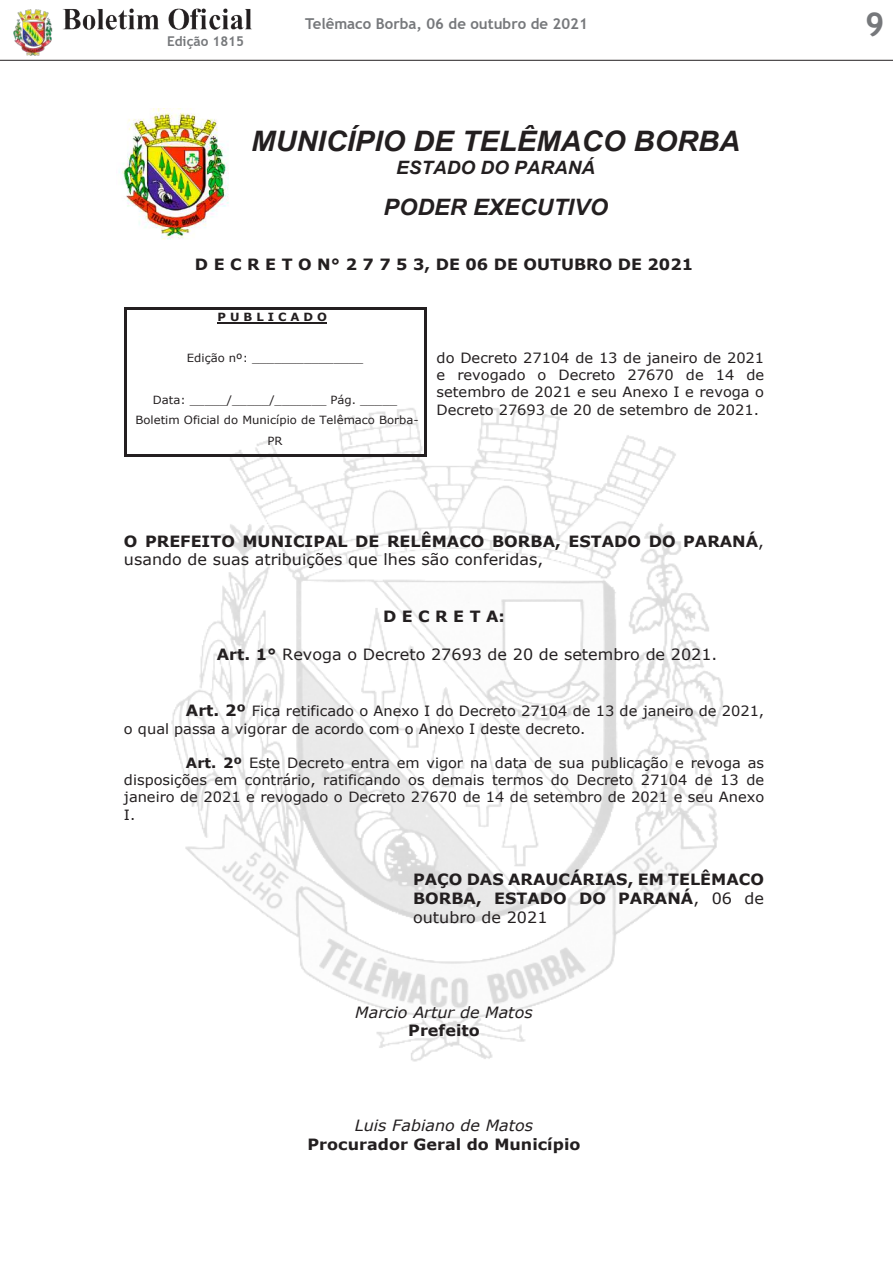
<style>
.page{position:relative;width:893px;height:1263px;background:#fff}
.page>*{position:absolute;margin:0;border:0;box-sizing:border-box;transform-origin:0 0}
.t1{font:700 33px "Trebuchet MS";color:#76787b}
.t2{font:italic 700 28.2px "Arial";color:#231f20}
.t3{font:italic 700 22.65px "Arial";color:#231f20}
.t4{font:italic 700 18.45px "Arial";color:#231f20}
.t5{font:700 15.45px/18.9px "Verdana";color:#231f20}
.t6{font:15.45px "Verdana";color:#231f20}
.t7{font:italic 15.45px "Verdana";color:#231f20}
.t8{font:700 15.45px "Verdana";letter-spacing:.345em;color:#231f20}
.t9{font:700 15px "Trebuchet MS";color:#76787b}
.t10{font:14.1px/17.1px "Verdana";color:#231f20;text-align:justify}
.t11{font:700 13.5px "Trebuchet MS";color:#76787b}
.t12{font:11.25px/20.5px "Verdana";color:#231f20;text-align:center}
.t13{font:700 11.25px "Verdana";color:#231f20}
.s1{font-weight:400}
.s2{font-weight:700}
.s3{font-weight:700;font-size:15.45px}
</style>
<div class="page">
<img style="left:13px;top:9px;width:40px;height:47px">
<img style="left:62px;top:8px;width:190px;height:21px">
<hr style="left:0;top:60px;width:893px;height:1px;background:#231f20">
<img style="left:119px;top:109px;width:110px;height:131px">
<img style="left:128px;top:373px;width:595px;height:689px">
<hr style="left:218px;top:322px;width:109px;height:1px;background:#231f20">
<hr style="left:126px;top:308px;width:298px;height:2px;background:#231f20">
<hr style="left:124px;top:310px;width:2px;height:144px;background:#231f20">
<hr style="left:126px;top:454px;width:298px;height:2px;background:#231f20">
<hr style="left:424px;top:310px;width:2px;height:144px;background:#231f20">
<p class="t11" style="left:167px;top:33px;width:79px">Edição 1815</p>
<p class="t9" style="left:305px;top:14px;width:284px">Telêmaco Borba, 06 de outubro de 2021</p>
<h1 class="t1" style="left:865px;top:3px;width:21px">9</h1>
<h2 class="t2" style="left:251px;top:122px;width:490px">MUNICÍPIO DE TELÊMACO BORBA</h2>
<h3 class="t4" style="left:396px;top:155px;width:200px">ESTADO DO PARANÁ</h3>
<h3 class="t3" style="left:384px;top:192px;width:226px">PODER EXECUTIVO</h3>
<p class="t5" style="left:195px;top:255px;width:500px">D E C R E T O N° 2 7 7 5 3, DE 06 DE OUTUBRO DE 2021</p>
<p class="t13" style="left:218px;top:309px;width:111px">P U B L I C A D O</p>
<p class="t12" style="left:187px;top:348px;width:178px">Edição nº: _______________</p>
<p class="t12" style="left:135px;top:389px;width:285px">Data: _____/_____/_______ Pág. _____<br>Boletim Oficial do Município de Telêmaco Borba-<br>PR</p>
<p class="t10" style="left:437px;top:349px;width:329px">do Decreto 27104 de 13 de janeiro de 2021 e revogado o Decreto 27670 de 14 de setembro de 2021 e seu Anexo I e revoga o Decreto 27693 de 20 de setembro de 2021.</p>
<p class="t5" style="left:124px;top:531px;width:642px">O PREFEITO MUNICIPAL DE RELÊMACO BORBA, ESTADO DO PARANÁ<span class="s1">, usando de suas atribuições que lhes são conferidas,</span></p>
<p class="t8" style="left:383px;top:605px;width:123px">DECRETA:</p>
<p class="t6" style="left:217px;top:643px;width:502px"><span class="s2">Art. 1°</span> Revoga o Decreto 27693 de 20 de setembro de 2021.</p>
<p class="t10" style="left:124px;top:702px;width:642px;text-indent:62px"><span class="s3">Art. 2º</span> Fica retificado o Anexo I do Decreto 27104 de 13 de janeiro de 2021, o qual passa a vigorar de acordo com o Anexo I deste decreto.</p>
<p class="t10" style="left:124px;top:754px;width:642px;text-indent:62px"><span class="s2">Art. 2º</span> Este Decreto entra em vigor na data de sua publicação e revoga as disposições em contrário, ratificando os demais termos do Decreto 27104 de 13 de janeiro de 2021 e revogado o Decreto 27670 de 14 de setembro de 2021 e seu Anexo I.</p>
<p class="t5" style="left:413px;top:870px;width:353px;text-align:justify">PAÇO DAS ARAUCÁRIAS, EM TELÊMACO BORBA, ESTADO DO PARANÁ<span class="s1">, 06 de outubro de 2021</span></p>
<p class="t7" style="left:355px;top:1001px;width:179px">Marcio Artur de Matos</p>
<p class="t5" style="left:408px;top:1021px;width:73px">Prefeito</p>
<p class="t7" style="left:355px;top:1114px;width:180px">Luis Fabiano de Matos</p>
<p class="t5" style="left:308px;top:1134px;width:274px">Procurador Geral do Município</p>
</div>
